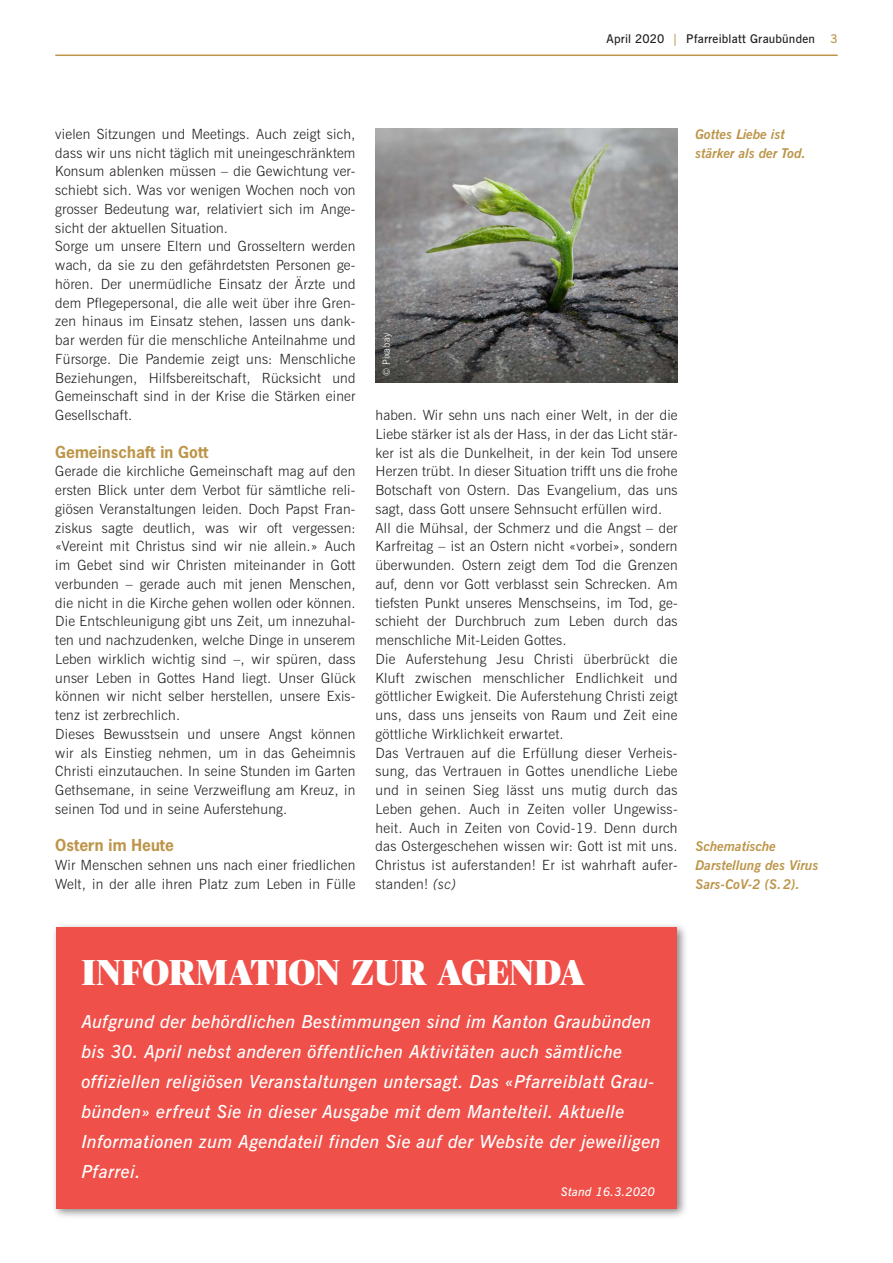
<style>
.page{position:relative;width:893px;height:1263px;background:#fff}
.page>*{position:absolute;margin:0;border:0;box-sizing:border-box;transform-origin:0 0}
.t1{font:900 36px "Publico Banner";letter-spacing:.015em;color:#fff}
.t2{font:italic 600 18px/30px "News Gothic BT";letter-spacing:.015em;color:#fff}
.t3{font:700 15.6px "News Gothic";letter-spacing:.005em;color:#bc9549}
.t4{font:300 14.1px/18.8px "News Gothic BT";letter-spacing:.015em;color:#231f20}
.t5{font:italic 700 13.5px/18.8px "News Gothic BT";color:#bc9549}
.t6{font:600 12px "News Gothic BT";letter-spacing:.02em;color:#231f20}
.t7{font:italic 600 12px "News Gothic BT";letter-spacing:.015em;color:#fff}
.t8{font:600 12px "News Gothic BT";color:#bc9549}
.t9{font:300 9.75px "News Gothic BT";letter-spacing:.015em;color:#fff}
.s1{color:#bc9549}
.s2{font-style:italic}
</style>
<div class="page">
<hr style="left:55px;top:55px;width:783px;height:1px;background:#bc9549">
<div style="left:51px;top:922px;width:637px;height:297px;background:#231f20;opacity:.55"></div>
<div style="left:56px;top:927px;width:621px;height:281px;background:#ef5049"></div>
<img style="left:375px;top:129px;width:303px;height:254px">
<p class="t6" style="left:606px;top:32px;width:210px">April 2020 <span class="s1">|</span> Pfarreiblatt Graubünden</p>
<p class="t8" style="left:830px;top:32px;width:9px">3</p>
<p class="t4" style="left:55px;top:124px;width:302px">vielen Sitzungen und Meetings. Auch zeigt sich, dass wir uns nicht täglich mit uneingeschränktem Konsum ablenken müssen – die Gewichtung ver&shy;schiebt sich. Was vor wenigen Wochen noch von grosser Bedeutung war, relativiert sich im Ange&shy;sicht der aktuellen Situation.<br>Sorge um unsere Eltern und Grosseltern werden wach, da sie zu den gefährdetsten Personen ge&shy;hören. Der unermüdliche Einsatz der Ärzte und dem Pflegepersonal, die alle weit über ihre Gren&shy;zen hinaus im Einsatz stehen, lassen uns dank&shy;bar werden für die menschliche Anteilnahme und Fürsorge. Die Pandemie zeigt uns: Menschliche Beziehungen, Hilfsbereitschaft, Rücksicht und Gemeinschaft sind in der Krise die Stärken einer Gesellschaft.</p>
<p class="t3" style="left:55px;top:441px;width:155px">Gemeinschaft in Gott</p>
<p class="t4" style="left:55px;top:462px;width:302px">Gerade die kirchliche Gemeinschaft mag auf den ersten Blick unter dem Verbot für sämtliche reli&shy;giösen Veranstaltungen leiden. Doch Papst Fran&shy;ziskus sagte deutlich, was wir oft vergessen: «Vereint mit Christus sind wir nie allein.» Auch im Gebet sind wir Christen miteinander in Gott verbunden – gerade auch mit jenen Menschen, die nicht in die Kirche gehen wollen oder können.<br>Die Entschleunigung gibt uns Zeit, um innezuhal&shy;ten und nachzudenken, welche Dinge in unserem Leben wirklich wichtig sind –, wir spüren, dass unser Leben in Gottes Hand liegt. Unser Glück können wir nicht selber herstellen, unsere Exis&shy;tenz ist zerbrechlich.<br>Dieses Bewusstsein und unsere Angst können wir als Einstieg nehmen, um in das Geheimnis Christi einzutauchen. In seine Stunden im Garten Gethsemane, in seine Verzweiflung am Kreuz, in seinen Tod und in seine Auferstehung.</p>
<p class="t3" style="left:55px;top:835px;width:120px">Ostern im Heute</p>
<p class="t4" style="left:55px;top:856px;width:302px">Wir Menschen sehnen uns nach einer friedlichen<br>Welt, in der alle ihren Platz zum Leben in Fülle</p>
<p class="t5" style="left:696px;top:125px;width:112px">Gottes Liebe ist stärker als der Tod.</p>
<p class="t9" style="left:380px;top:376px;width:45px;rotate:-90deg">© Pixabay</p>
<p class="t4" style="left:375px;top:406px;width:304px">haben. Wir sehn uns nach einer Welt, in der die Liebe stärker ist als der Hass, in der das Licht stär&shy;ker ist als die Dunkelheit, in der kein Tod unsere Herzen trübt. In dieser Situation trifft uns die frohe Botschaft von Ostern. Das Evangelium, das uns sagt, dass Gott unsere Sehnsucht erfüllen wird.<br>All die Mühsal, der Schmerz und die Angst – der Karfreitag – ist an Ostern nicht «vorbei», sondern überwunden. Ostern zeigt dem Tod die Grenzen auf, denn vor Gott verblasst sein Schrecken. Am tiefsten Punkt unseres Menschseins, im Tod, ge&shy;schieht der Durchbruch zum Leben durch das menschliche Mit-Leiden Gottes.<br>Die Auferstehung Jesu Christi überbrückt die Kluft zwischen menschlicher Endlichkeit und göttlicher Ewigkeit. Die Auferstehung Christi zeigt uns, dass uns jenseits von Raum und Zeit eine göttliche Wirklichkeit erwartet.<br>Das Vertrauen auf die Erfüllung dieser Verheis&shy;sung, das Vertrauen in Gottes unendliche Liebe und in seinen Sieg lässt uns mutig durch das Leben gehen. Auch in Zeiten voller Ungewiss&shy;heit. Auch in Zeiten von Covid-19. Denn durch das Ostergeschehen wissen wir: Gott ist mit uns.<br>Christus ist auferstanden! Er ist wahrhaft aufer&shy;standen! <span class="s2">(sc)</span></p>
<p class="t5" style="left:696px;top:837px;width:125px">Schematische<br>Darstellung des Virus<br>Sars-CoV-2 (S.2).</p>
<h1 class="t1" style="left:82px;top:952px;width:505px">INFORMATION ZUR AGENDA</h1>
<p class="t2" style="left:82px;top:1006px;width:581px">Aufgrund der behördlichen Bestimmungen sind im Kanton Graubünden bis 30. April nebst anderen öffentlichen Aktivitäten auch sämtliche offiziellen religiösen Veranstaltungen untersagt. Das «Pfarreiblatt Grau&shy;bünden» erfreut Sie in dieser Ausgabe mit dem Mantelteil. Aktuelle Informationen zum Agendateil finden Sie auf der Website der jeweiligen Pfarrei.</p>
<p class="t7" style="left:561px;top:1184px;width:96px">Stand 16.3.2020</p>
</div>
